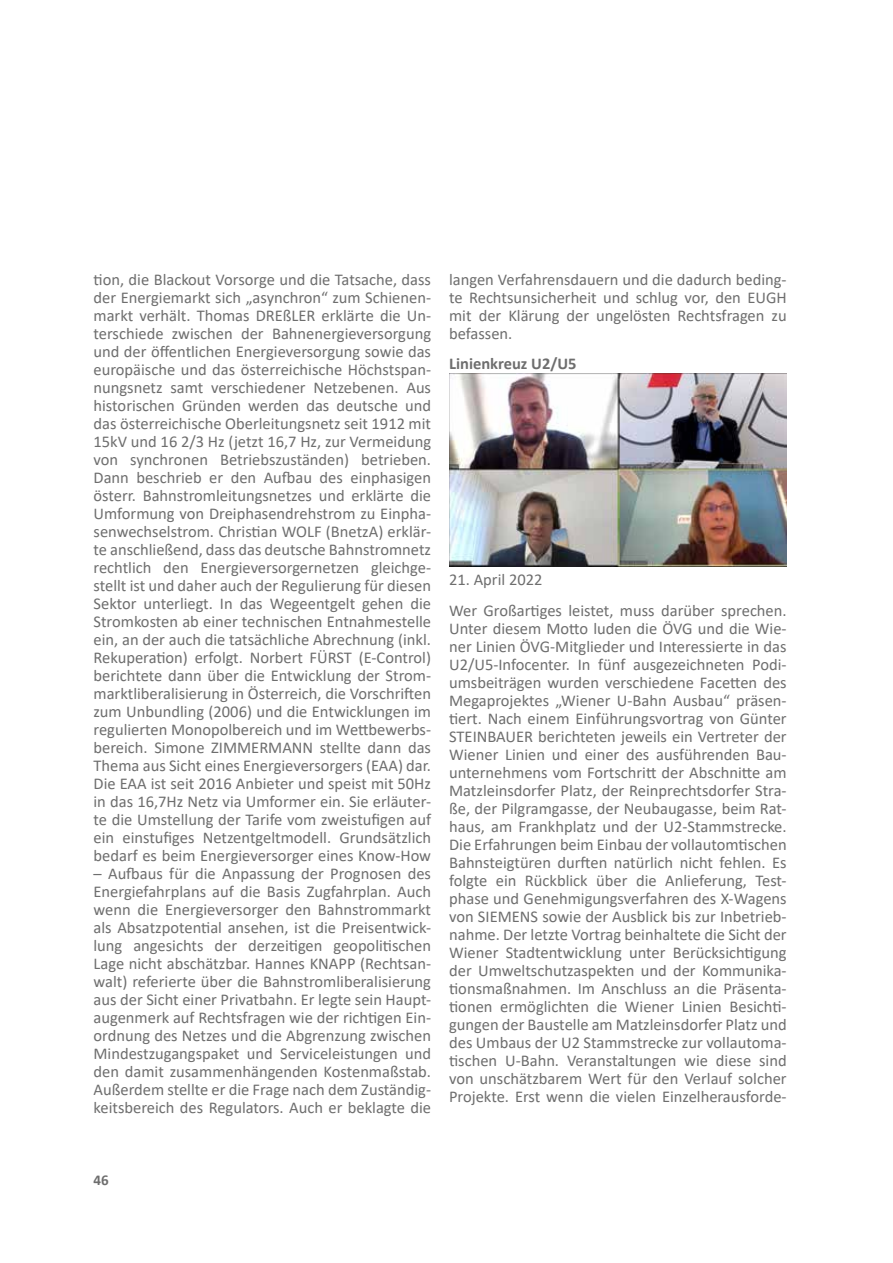
<style>
.page{position:relative;width:893px;height:1263px;background:#fff}
.page>*{position:absolute;margin:0;border:0;box-sizing:border-box;transform-origin:0 0}
.t1{font:16.5px/18px "Calibri";color:#6e6e6e;text-align:justify}
.t2{font:700 16.5px "Calibri";color:#6e6e6e}
.t3{font:700 15px "Calibri";color:#6e6e6e}
</style>
<div class="page">
<img style="left:449px;top:373px;width:337px;height:193px">
<p class="t1" style="left:94px;top:270px;width:339px">tion, die Blackout Vorsorge und die Tatsache, dass der Energiemarkt sich „asynchron“ zum Schienen&shy;markt verhält. Thomas DREßLER erklärte die Un&shy;terschiede zwischen der Bahnenergieversorgung und der öffentlichen Energieversorgung sowie das europäische und das österreichische Höchstspan&shy;nungsnetz samt verschiedener Netzebenen. Aus historischen Gründen werden das deutsche und das österreichische Oberleitungsnetz seit 1912 mit 15kV und 16 2/3 Hz (jetzt 16,7 Hz, zur Vermeidung von synchronen Betriebszuständen) betrieben.<br>Dann beschrieb er den Aufbau des einphasigen österr. Bahnstromleitungsnetzes und erklärte die Umformung von Dreiphasendrehstrom zu Einpha&shy;senwechselstrom. Christian WOLF (BnetzA) erklär&shy;te anschließend, dass das deutsche Bahnstromnetz rechtlich den Energieversorgernetzen gleichge&shy;stellt ist und daher auch der Regulierung für diesen Sektor unterliegt. In das Wegeentgelt gehen die Stromkosten ab einer technischen Entnahmestelle ein, an der auch die tatsächliche Abrechnung (inkl.<br>Rekuperation) erfolgt. Norbert FÜRST (E-Control) berichtete dann über die Entwicklung der Strom&shy;marktliberalisierung in Österreich, die Vorschriften zum Unbundling (2006) und die Entwicklungen im regulierten Monopolbereich und im Wettbewerbs&shy;bereich. Simone ZIMMERMANN stellte dann das Thema aus Sicht eines Energieversorgers (EAA) dar.<br>Die EAA ist seit 2016 Anbieter und speist mit 50Hz in das 16,7Hz Netz via Umformer ein. Sie erläuter&shy;te die Umstellung der Tarife vom zweistufigen auf ein einstufiges Netzentgeltmodell. Grundsätzlich bedarf es beim Energieversorger eines Know-How</p>
<p class="t1" style="left:94px;top:864px;width:339px">– Aufbaus für die Anpassung der Prognosen des Energiefahrplans auf die Basis Zugfahrplan. Auch wenn die Energieversorger den Bahnstrommarkt als Absatzpotential ansehen, ist die Preisentwick&shy;lung angesichts der derzeitigen geopolitischen Lage nicht abschätzbar. Hannes KNAPP (Rechtsan&shy;walt) referierte über die Bahnstromliberalisierung aus der Sicht einer Privatbahn. Er legte sein Haupt&shy;augenmerk auf Rechtsfragen wie der richtigen Ein&shy;ordnung des Netzes und die Abgrenzung zwischen Mindestzugangspaket und Serviceleistungen und den damit zusammenhängenden Kostenmaßstab.<br>Außerdem stellte er die Frage nach dem Zuständig&shy;keitsbereich des Regulators. Auch er beklagte die</p>
<p class="t1" style="left:449px;top:270px;width:339px">langen Verfahrensdauern und die dadurch beding&shy;te Rechtsunsicherheit und schlug vor, den EUGH mit der Klärung der ungelösten Rechtsfragen zu befassen.</p>
<p class="t2" style="left:449px;top:352px;width:129px">Linienkreuz U2/U5</p>
<p class="t1" style="left:449px;top:564px;width:339px;line-height:30.8px">21. April 2022<br>Wer Großartiges leistet, muss darüber sprechen.</p>
<p class="t1" style="left:449px;top:619px;width:339px">Unter diesem Motto luden die ÖVG und die Wie&shy;ner Linien ÖVG-Mitglieder und Interessierte in das U2/U5-Infocenter. In fünf ausgezeichneten Podi&shy;umsbeiträgen wurden verschiedene Facetten des Megaprojektes „Wiener U-Bahn Ausbau“ präsen&shy;tiert. Nach einem Einführungsvortrag von Günter STEINBAUER berichteten jeweils ein Vertreter der Wiener Linien und einer des ausführenden Bau&shy;unternehmens vom Fortschritt der Abschnitte am Matzleinsdorfer Platz, der Reinprechtsdorfer Stra&shy;ße, der Pilgramgasse, der Neubaugasse, beim Rat&shy;haus, am Frankhplatz und der U2-Stammstrecke.<br>Die Erfahrungen beim Einbau der vollautomtischen Bahnsteigtüren durften natürlich nicht fehlen. Es folgte ein Rückblick über die Anlieferung, Test&shy;phase und Genehmigungsverfahren des X-Wagens von SIEMENS sowie der Ausblick bis zur Inbetrieb&shy;nahme. Der letzte Vortrag beinhaltete die Sicht der Wiener Stadtentwicklung unter Berücksichtigung der Umweltschutzaspekten und der Kommunika&shy;tionsmaßnahmen. Im Anschluss an die Präsenta&shy;tionen ermöglichten die Wiener Linien Besichti&shy;gungen der Baustelle am Matzleinsdorfer Platz und des Umbaus der U2 Stammstrecke zur vollautoma&shy;tischen U-Bahn. Veranstaltungen wie diese sind von unschätzbarem Wert für den Verlauf solcher Projekte. Erst wenn die vielen Einzelherausforde-</p>
<p class="t3" style="left:94px;top:1169px;width:17px">46</p>
</div>
